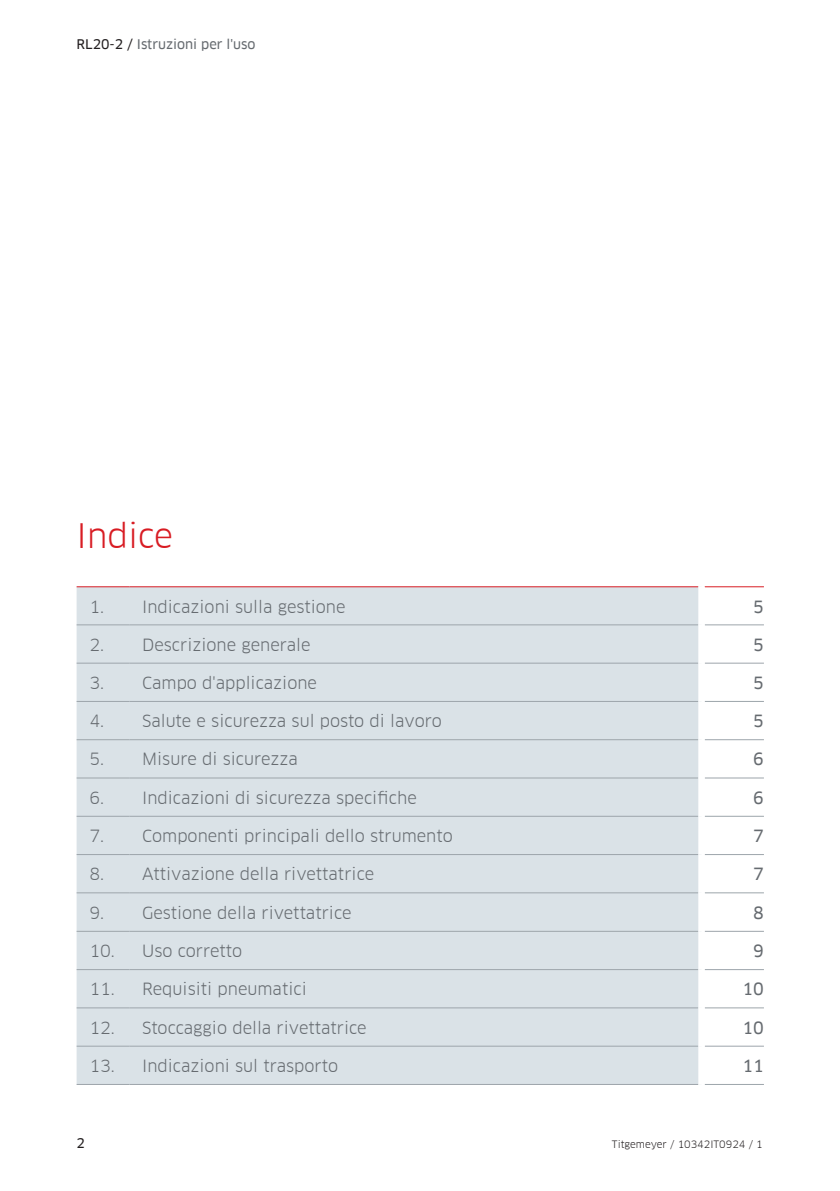
<style>
.page{position:relative;width:840px;height:1191px;background:#fff}
.page>*{position:absolute;margin:0;border:0;box-sizing:border-box;transform-origin:0 0}
.t1{font:33px "Clan Offc Pro";color:#d81c23}
.t2{font:16.4px "Clan Offc Pro";color:#666b70}
.t3{font:16.4px "Clan Offc Pro News";color:#666b70}
.t4{font:13px "Clan Offc Pro News";color:#666b70}
.t5{font:13px "Clan Offc Pro News";color:#231f20}
.t6{font:10px "Clan Offc Pro";color:#231f20}
.s1{color:#231f20}
</style>
<div class="page">
<div style="left:77px;top:587px;width:621px;height:497px;background:#dae2e7"></div>
<hr style="left:77px;top:624px;width:52px;height:1px;background:#9da5ab">
<hr style="left:129px;top:624px;width:569px;height:1px;background:#9da5ab">
<hr style="left:704px;top:624px;width:59px;height:1px;background:#9da5ab">
<hr style="left:77px;top:663px;width:52px;height:1px;background:#9da5ab">
<hr style="left:129px;top:663px;width:569px;height:1px;background:#9da5ab">
<hr style="left:704px;top:663px;width:59px;height:1px;background:#9da5ab">
<hr style="left:77px;top:701px;width:52px;height:1px;background:#9da5ab">
<hr style="left:129px;top:701px;width:569px;height:1px;background:#9da5ab">
<hr style="left:704px;top:701px;width:59px;height:1px;background:#9da5ab">
<hr style="left:77px;top:739px;width:52px;height:1px;background:#9da5ab">
<hr style="left:129px;top:739px;width:569px;height:1px;background:#9da5ab">
<hr style="left:704px;top:739px;width:59px;height:1px;background:#9da5ab">
<hr style="left:77px;top:777px;width:52px;height:1px;background:#9da5ab">
<hr style="left:129px;top:777px;width:569px;height:1px;background:#9da5ab">
<hr style="left:704px;top:777px;width:59px;height:1px;background:#9da5ab">
<hr style="left:77px;top:816px;width:52px;height:1px;background:#9da5ab">
<hr style="left:129px;top:816px;width:569px;height:1px;background:#9da5ab">
<hr style="left:704px;top:816px;width:59px;height:1px;background:#9da5ab">
<hr style="left:77px;top:854px;width:52px;height:1px;background:#9da5ab">
<hr style="left:129px;top:854px;width:569px;height:1px;background:#9da5ab">
<hr style="left:704px;top:854px;width:59px;height:1px;background:#9da5ab">
<hr style="left:77px;top:892px;width:52px;height:1px;background:#9da5ab">
<hr style="left:129px;top:892px;width:569px;height:1px;background:#9da5ab">
<hr style="left:704px;top:892px;width:59px;height:1px;background:#9da5ab">
<hr style="left:77px;top:931px;width:52px;height:1px;background:#9da5ab">
<hr style="left:129px;top:931px;width:569px;height:1px;background:#9da5ab">
<hr style="left:704px;top:931px;width:59px;height:1px;background:#9da5ab">
<hr style="left:77px;top:969px;width:52px;height:1px;background:#9da5ab">
<hr style="left:129px;top:969px;width:569px;height:1px;background:#9da5ab">
<hr style="left:704px;top:969px;width:59px;height:1px;background:#9da5ab">
<hr style="left:77px;top:1007px;width:52px;height:1px;background:#9da5ab">
<hr style="left:129px;top:1007px;width:569px;height:1px;background:#9da5ab">
<hr style="left:704px;top:1007px;width:59px;height:1px;background:#9da5ab">
<hr style="left:77px;top:1045px;width:52px;height:1px;background:#9da5ab">
<hr style="left:129px;top:1045px;width:569px;height:1px;background:#9da5ab">
<hr style="left:704px;top:1045px;width:59px;height:1px;background:#9da5ab">
<hr style="left:77px;top:586px;width:52px;height:1px;background:#d81c23">
<hr style="left:129px;top:586px;width:569px;height:1px;background:#d81c23">
<hr style="left:704px;top:586px;width:59px;height:1px;background:#d81c23">
<hr style="left:77px;top:1084px;width:52px;height:1px;background:#9da5ab">
<hr style="left:129px;top:1084px;width:569px;height:1px;background:#9da5ab">
<hr style="left:704px;top:1084px;width:59px;height:1px;background:#9da5ab">
<p class="t4" style="left:77px;top:36px;width:180px"><span class="s1">RL20-2 /</span> Istruzioni per l'uso</p>
<h1 class="t1" style="left:77px;top:517px;width:98px">Indice</h1>
<p class="t2" style="left:89px;top:597px;width:257px">1. Indicazioni sulla gestione</p>
<p class="t3" style="left:752px;top:597px;width:12px">5</p>
<p class="t2" style="left:89px;top:635px;width:222px">2. Descrizione generale</p>
<p class="t3" style="left:752px;top:635px;width:12px">5</p>
<p class="t2" style="left:89px;top:673px;width:229px">3. Campo d'applicazione</p>
<p class="t3" style="left:752px;top:673px;width:12px">5</p>
<p class="t2" style="left:89px;top:711px;width:354px">4. Salute e sicurezza sul posto di lavoro</p>
<p class="t3" style="left:752px;top:711px;width:12px">5</p>
<p class="t2" style="left:89px;top:750px;width:210px">5. Misure di sicurezza</p>
<p class="t3" style="left:752px;top:750px;width:12px">6</p>
<p class="t2" style="left:89px;top:788px;width:329px">6. Indicazioni di sicurezza specifiche</p>
<p class="t3" style="left:752px;top:788px;width:12px">6</p>
<p class="t2" style="left:89px;top:826px;width:364px">7. Componenti principali dello strumento</p>
<p class="t3" style="left:752px;top:826px;width:12px">7</p>
<p class="t2" style="left:89px;top:864px;width:286px">8. Attivazione della rivettatrice</p>
<p class="t3" style="left:752px;top:864px;width:12px">7</p>
<p class="t2" style="left:89px;top:903px;width:263px">9. Gestione della rivettatrice</p>
<p class="t3" style="left:752px;top:903px;width:12px">8</p>
<p class="t2" style="left:89px;top:941px;width:154px">10. Uso corretto</p>
<p class="t3" style="left:752px;top:941px;width:12px">9</p>
<p class="t2" style="left:89px;top:979px;width:219px">11. Requisiti pneumatici</p>
<p class="t3" style="left:742px;top:979px;width:23px">10</p>
<p class="t2" style="left:89px;top:1018px;width:279px">12. Stoccaggio della rivettatrice</p>
<p class="t3" style="left:742px;top:1018px;width:23px">10</p>
<p class="t2" style="left:89px;top:1056px;width:250px">13. Indicazioni sul trasporto</p>
<p class="t3" style="left:742px;top:1056px;width:23px">11</p>
<p class="t5" style="left:77px;top:1136px;width:10px">2</p>
<p class="t6" style="left:611px;top:1138px;width:152px">Titgemeyer / 10342IT0924 / 1</p>
</div>
